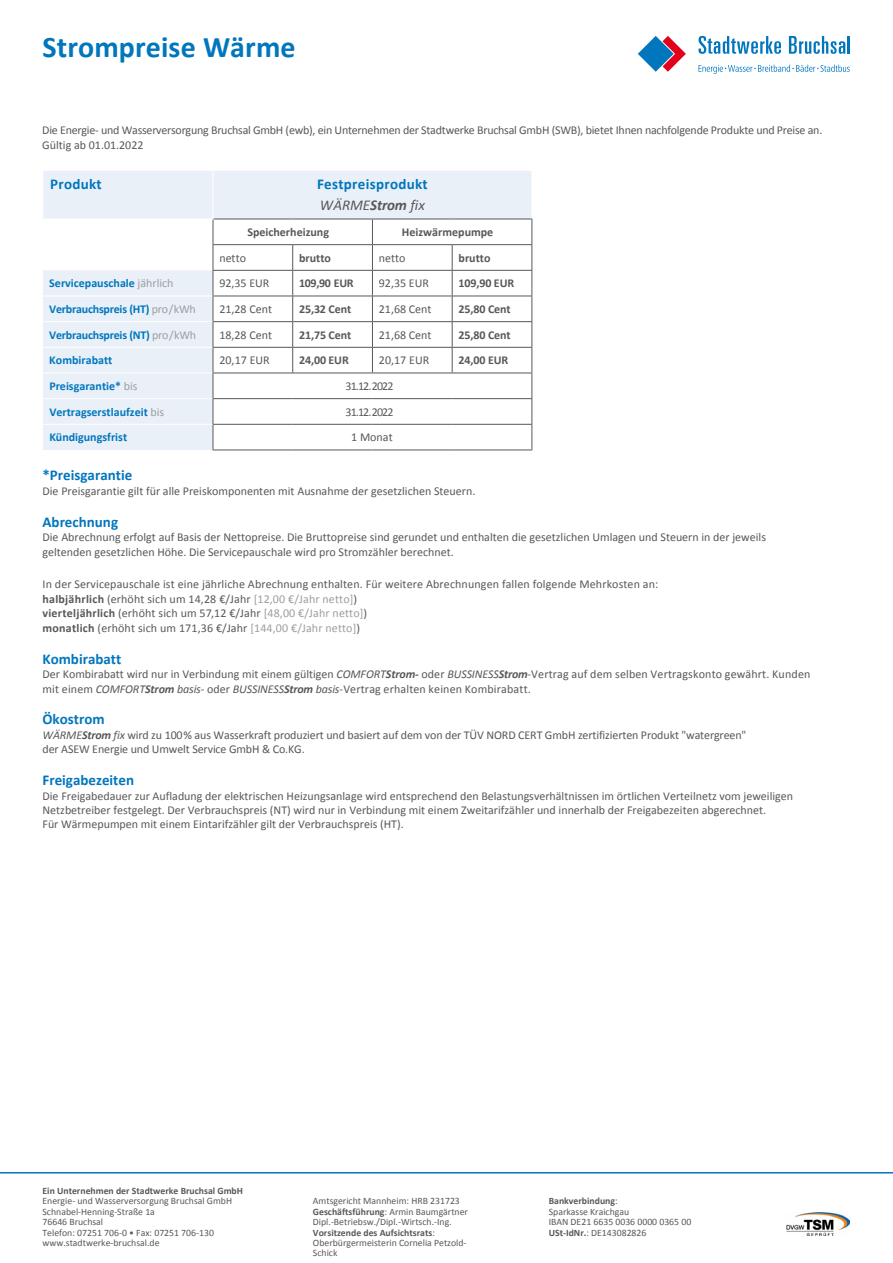
<style>
.page{position:relative;width:893px;height:1263px;background:#fff}
.page>*{position:absolute;margin:0;border:0;box-sizing:border-box;transform-origin:0 0}
.t1{font:700 30px "Calibri";letter-spacing:.005em;color:#0076bd}
.t2{font:700 15px "Calibri";color:#0076bd}
.t3{font:700 15px/21px "Calibri";letter-spacing:.02em;color:#0076bd}
.t4{font:12px/14.4px "Calibri";color:#58585a}
.t5{font:12px/15px "Calibri";letter-spacing:-.02em;color:#58585a}
.t6{font:700 12px "Calibri";letter-spacing:-.01em;color:#58585a}
.t7{font:700 12px "Calibri";color:#0076bd}
.t8{font:700 12px "Calibri";letter-spacing:-.02em;color:#0076bd}
.t9{font:9.75px/10.5px "Calibri";color:#58585a}
.t10{font:700 9.75px "Calibri";color:#58585a}
.s1{font-weight:400;font-style:italic;color:#58585a}
.s2{font-style:italic;color:#58585a}
.s3{font-weight:400;color:#9c9e9f}
.s4{font-weight:700}
.s5{color:#9c9e9f}
.s6{font-style:italic}
.s7{font-weight:700;font-style:italic}
</style>
<div class="page">
<svg style="left:43px;top:171px;width:488px;height:279px"></svg>
<hr style="left:213px;top:270px;width:80px;height:1px;background:#58585a">
<hr style="left:293px;top:270px;width:79px;height:1px;background:#58585a">
<hr style="left:372px;top:270px;width:80px;height:1px;background:#58585a">
<hr style="left:452px;top:270px;width:80px;height:1px;background:#58585a">
<hr style="left:213px;top:296px;width:80px;height:1px;background:#58585a">
<hr style="left:293px;top:296px;width:79px;height:1px;background:#58585a">
<hr style="left:372px;top:296px;width:80px;height:1px;background:#58585a">
<hr style="left:452px;top:296px;width:80px;height:1px;background:#58585a">
<hr style="left:213px;top:321px;width:80px;height:1px;background:#58585a">
<hr style="left:293px;top:321px;width:79px;height:1px;background:#58585a">
<hr style="left:372px;top:321px;width:80px;height:1px;background:#58585a">
<hr style="left:452px;top:321px;width:80px;height:1px;background:#58585a">
<hr style="left:213px;top:347px;width:80px;height:1px;background:#58585a">
<hr style="left:293px;top:347px;width:79px;height:1px;background:#58585a">
<svg style="left:292px;top:245px;width:1px;height:128px"></svg>
<hr style="left:372px;top:347px;width:80px;height:1px;background:#58585a">
<hr style="left:452px;top:347px;width:80px;height:1px;background:#58585a">
<svg style="left:452px;top:245px;width:1px;height:128px"></svg>
<hr style="left:213px;top:373px;width:80px;height:1px;background:#58585a">
<hr style="left:293px;top:373px;width:79px;height:1px;background:#58585a">
<hr style="left:372px;top:373px;width:80px;height:1px;background:#58585a">
<hr style="left:452px;top:373px;width:80px;height:1px;background:#58585a">
<hr style="left:213px;top:398px;width:80px;height:1px;background:#58585a">
<hr style="left:293px;top:398px;width:79px;height:1px;background:#58585a">
<hr style="left:372px;top:398px;width:80px;height:1px;background:#58585a">
<hr style="left:452px;top:398px;width:80px;height:1px;background:#58585a">
<hr style="left:213px;top:424px;width:80px;height:1px;background:#58585a">
<hr style="left:293px;top:424px;width:79px;height:1px;background:#58585a">
<hr style="left:372px;top:424px;width:80px;height:1px;background:#58585a">
<hr style="left:452px;top:424px;width:80px;height:1px;background:#58585a">
<hr style="left:213px;top:450px;width:80px;height:1px;background:#58585a">
<hr style="left:293px;top:450px;width:79px;height:1px;background:#58585a">
<hr style="left:372px;top:450px;width:80px;height:1px;background:#58585a">
<hr style="left:452px;top:450px;width:80px;height:1px;background:#58585a">
<hr style="left:43px;top:296px;width:170px;height:1px;background:#fff">
<hr style="left:43px;top:321px;width:170px;height:1px;background:#fff">
<hr style="left:43px;top:347px;width:170px;height:1px;background:#fff">
<hr style="left:43px;top:373px;width:170px;height:1px;background:#fff">
<hr style="left:43px;top:398px;width:170px;height:1px;background:#fff">
<hr style="left:43px;top:424px;width:170px;height:1px;background:#fff">
<hr style="left:213px;top:219px;width:80px;height:1px;background:#58585a">
<svg style="left:213px;top:219px;width:1px;height:231px"></svg>
<hr style="left:293px;top:219px;width:79px;height:1px;background:#58585a">
<hr style="left:372px;top:219px;width:80px;height:1px;background:#58585a">
<svg style="left:372px;top:219px;width:1px;height:154px"></svg>
<hr style="left:452px;top:219px;width:80px;height:1px;background:#58585a">
<svg style="left:531px;top:219px;width:1px;height:231px"></svg>
<hr style="left:213px;top:244px;width:80px;height:1px;background:#58585a">
<hr style="left:293px;top:244px;width:79px;height:1px;background:#58585a">
<hr style="left:372px;top:244px;width:80px;height:1px;background:#58585a">
<hr style="left:452px;top:244px;width:80px;height:1px;background:#58585a">
<hr style="left:43px;top:171px;width:1px;height:48px;background:#fff">
<hr style="left:213px;top:171px;width:1px;height:48px;background:#fff">
<hr style="left:43px;top:219px;width:170px;height:1px;background:#fff">
<svg style="left:698px;top:36px;width:83px;height:18px"></svg>
<svg style="left:789px;top:36px;width:56px;height:18px"></svg>
<hr style="left:847px;top:36px;width:3px;height:18px;background:#0076bd">
<svg style="left:638px;top:36px;width:48px;height:36px"></svg>
<svg style="left:698px;top:65px;width:152px;height:9px"></svg>
<hr style="left:0;top:1172px;width:893px;height:1px;background:#0076bd">
<img style="left:786px;top:1212px;width:64px;height:24px">
<h1 class="t1" style="left:43px;top:28px;width:255px">Strompreise Wärme</h1>
<p class="t5" style="left:42px;top:123px;width:781px">Die Energie- und Wasserversorgung Bruchsal GmbH (ewb), ein Unternehmen der Stadtwerke Bruchsal GmbH (SWB), bietet Ihnen nachfolgende Produkte und Preise an.<br>Gültig ab 01.01.2022</p>
<p class="t3" style="left:50px;top:174px;width:53px">Produkt</p>
<p class="t3" style="left:317px;top:174px;width:112px">Festpreisprodukt<br><span class="s1">WÄRME</span><span class="s2">Strom</span> <span class="s1">fix</span></p>
<p class="t6" style="left:247px;top:224px;width:83px">Speicherheizung</p>
<p class="t6" style="left:402px;top:224px;width:93px">Heizwärmepumpe</p>
<p class="t4" style="left:219px;top:251px;width:28px">netto</p>
<p class="t6" style="left:299px;top:250px;width:33px">brutto</p>
<p class="t4" style="left:379px;top:251px;width:28px">netto</p>
<p class="t6" style="left:459px;top:250px;width:33px">brutto</p>
<p class="t7" style="left:49px;top:276px;width:126px">Servicepauschale <span class="s3">jährlich</span></p>
<p class="t4" style="left:219px;top:276px;width:52px">92,35 EUR</p>
<p class="t6" style="left:299px;top:276px;width:56px">109,90 EUR</p>
<p class="t4" style="left:379px;top:276px;width:52px">92,35 EUR</p>
<p class="t6" style="left:459px;top:276px;width:57px">109,90 EUR</p>
<p class="t8" style="left:49px;top:301px;width:148px">Verbrauchspreis (HT) <span class="s3">pro / kWh</span></p>
<p class="t4" style="left:219px;top:302px;width:54px">21,28 Cent</p>
<p class="t6" style="left:299px;top:301px;width:54px">25,32 Cent</p>
<p class="t4" style="left:379px;top:302px;width:54px">21,68 Cent</p>
<p class="t6" style="left:459px;top:301px;width:54px">25,80 Cent</p>
<p class="t8" style="left:49px;top:327px;width:148px">Verbrauchspreis (NT) <span class="s3">pro / kWh</span></p>
<p class="t4" style="left:219px;top:327px;width:54px">18,28 Cent</p>
<p class="t6" style="left:299px;top:327px;width:54px">21,75 Cent</p>
<p class="t4" style="left:379px;top:328px;width:54px">21,68 Cent</p>
<p class="t6" style="left:459px;top:327px;width:54px">25,80 Cent</p>
<p class="t7" style="left:49px;top:353px;width:65px">Kombirabatt</p>
<p class="t4" style="left:219px;top:353px;width:52px">20,17 EUR</p>
<p class="t6" style="left:299px;top:353px;width:51px">24,00 EUR</p>
<p class="t4" style="left:379px;top:353px;width:52px">20,17 EUR</p>
<p class="t6" style="left:459px;top:353px;width:51px">24,00 EUR</p>
<p class="t7" style="left:49px;top:378px;width:90px">Preisgarantie* <span class="s3">bis</span></p>
<p class="t4" style="left:345px;top:379px;width:50px">31.12.2022</p>
<p class="t7" style="left:49px;top:404px;width:116px">Vertragserstlaufzeit <span class="s3">bis</span></p>
<p class="t4" style="left:345px;top:404px;width:50px">31.12.2022</p>
<p class="t7" style="left:49px;top:430px;width:79px">Kündigungsfrist</p>
<p class="t4" style="left:351px;top:430px;width:43px">1 Monat</p>
<p class="t2" style="left:43px;top:466px;width:91px">*Preisgarantie</p>
<p class="t4" style="left:43px;top:484px;width:434px">Die Preisgarantie gilt für alle Preiskomponenten mit Ausnahme der gesetzlichen Steuern.</p>
<p class="t2" style="left:43px;top:512px;width:77px">Abrechnung</p>
<p class="t4" style="left:43px;top:530px;width:725px;line-height:15px">Die Abrechnung erfolgt auf Basis der Nettopreise. Die Bruttopreise sind gerundet und enthalten die gesetzlichen Umlagen und Steuern in der jeweils geltenden gesetzlichen Höhe. Die Servicepauschale wird pro Stromzähler berechnet.</p>
<p class="t4" style="left:43px;top:577px;width:617px">In der Servicepauschale ist eine jährliche Abrechnung enthalten. Für weitere Abrechnungen fallen folgende Mehrkosten an: <span class="s4">halbjährlich</span> (erhöht sich um 14,28 €/Jahr <span class="s5">[12,00 €/Jahr netto]</span>)<br><span class="s4">vierteljährlich</span> (erhöht sich um 57,12 €/Jahr <span class="s5">[48,00 €/Jahr netto]</span>)<br><span class="s4">monatlich</span> (erhöht sich um 171,36 €/Jahr <span class="s5">[144,00 €/Jahr netto]</span>)</p>
<p class="t2" style="left:43px;top:649px;width:80px">Kombirabatt</p>
<p class="t4" style="left:43px;top:667px;width:769px">Der Kombirabatt wird nur in Verbindung mit einem gültigen <span class="s6">COMFORT</span><span class="s7">Strom-</span> oder <span class="s6">BUSSINESS</span><span class="s7">Strom</span>-Vertrag auf dem selben Vertragskonto gewährt. Kunden mit einem <span class="s6">COMFORT</span><span class="s7">Strom</span> <span class="s6">basis</span>- oder <span class="s6">BUSSINESS</span><span class="s7">Strom</span> <span class="s6">basis</span>-Vertrag erhalten keinen Kombirabatt.</p>
<p class="t2" style="left:43px;top:710px;width:64px">Ökostrom</p>
<p class="t4" style="left:43px;top:728px;width:705px"><span class="s6">WÄRME</span><span class="s7">Strom</span> <span class="s6">fix</span> wird zu 100% aus Wasserkraft produziert und basiert auf dem von der TÜV NORD CERT GmbH zertifizierten Produkt "watergreen" der ASEW Energie und Umwelt Service GmbH &amp; Co.KG.</p>
<p class="t2" style="left:43px;top:771px;width:93px">Freigabezeiten</p>
<p class="t4" style="left:43px;top:788px;width:752px">Die Freigabedauer zur Aufladung der elektrischen Heizungsanlage wird entsprechend den Belastungsverhältnissen im örtlichen Verteilnetz vom jeweiligen<br>Netzbetreiber festgelegt. Der Verbrauchspreis (NT) wird nur in Verbindung mit einem Zweitarifzähler und innerhalb der Freigabezeiten abgerechnet.<br>Für Wärmepumpen mit einem Eintarifzähler gilt der Verbrauchspreis (HT).</p>
<p class="t10" style="left:43px;top:1184px;width:202px">Ein Unternehmen der Stadtwerke Bruchsal GmbH</p>
<p class="t9" style="left:43px;top:1196px;width:191px">Energie- und Wasserversorgung Bruchsal GmbH<br>Schnabel-Henning-Straße 1a<br>76646 Bruchsal<br>Telefon: 07251 706-0 • Fax: 07251 706-130 www.stadtwerke-bruchsal.de</p>
<p class="t9" style="left:313px;top:1196px;width:156px">Amtsgericht Mannheim: HRB 231723<br><span class="s4">Geschäftsführung</span>: Armin Baumgärtner<br>Dipl.-Betriebsw./Dipl.-Wirtsch.-Ing.<br><span class="s4">Vorsitzende des Aufsichtsrats</span>:<br>Oberbürgermeisterin Cornelia Petzold-<br>Schick</p>
<p class="t9" style="left:549px;top:1196px;width:144px"><span class="s4">Bankverbindung</span>:<br>Sparkasse Kraichgau<br>IBAN DE21 6635 0036 0000 0365 00<br><span class="s4">USt-IdNr.</span>: DE143082826</p>
</div>
